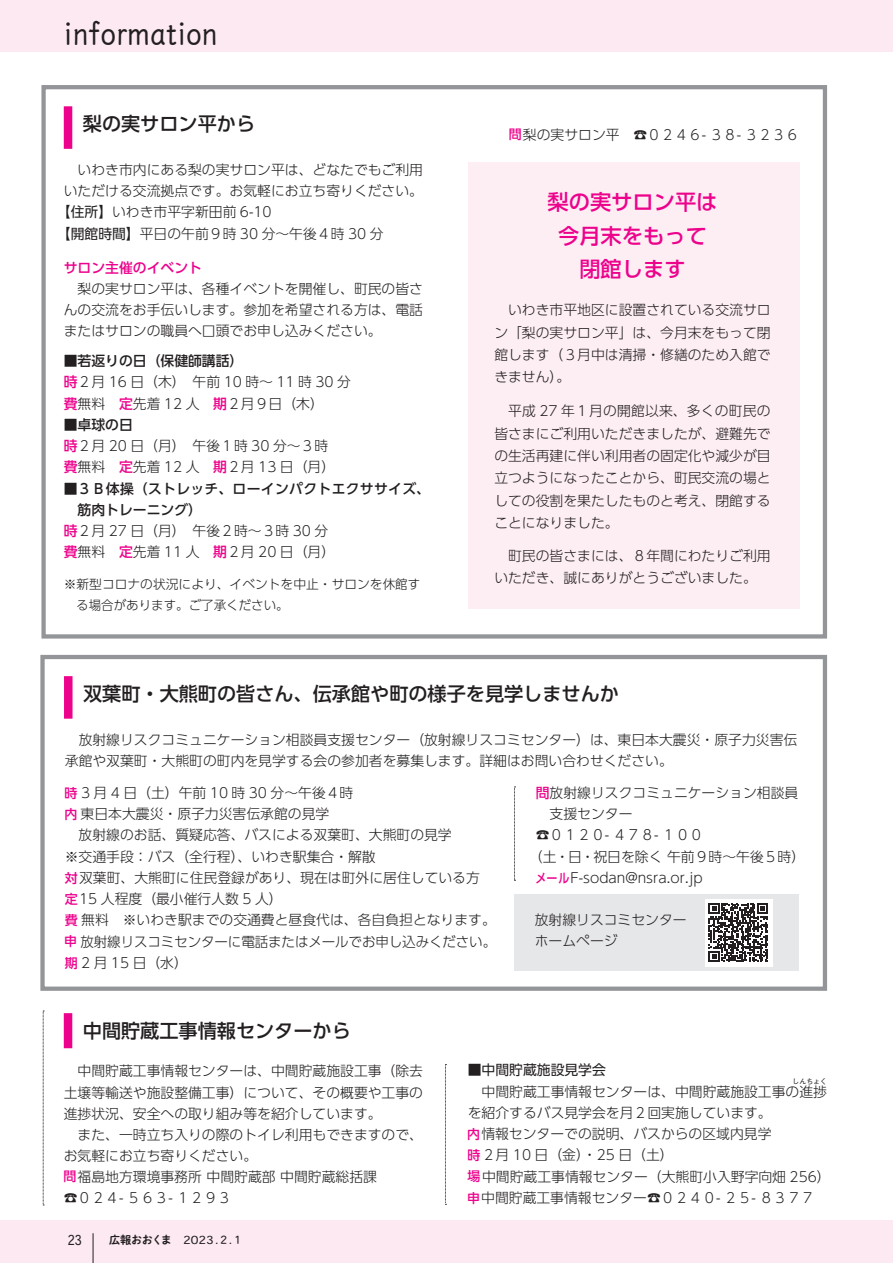
<style>
.page{position:relative;width:893px;height:1263px;background:#fff}
.page>*{position:absolute;margin:0;border:0;box-sizing:border-box;transform-origin:0 0}
.t1{font:31.95px "Talking Std";color:#231f20}
.t2{font:500 21.3px/33.5px "UD Shin Go Pro";color:#ed028c;text-align:center}
.t3{font:500 19.2px "UD Shin Go Pro";color:#231f20}
.t4{font:300 13.8px/21.3px "UD Shin Go Pro";color:#231f20}
.t5{font:500 13.8px "UD Shin Go Pro";letter-spacing:.025em;color:#231f20}
.t6{font:500 13.8px "UD Shin Go Pro";color:#ed028c}
.t7{font:13.8px "UD Shin Go Pro";color:#231f20}
.t8{font:500 13.8px "UD Shin Go Pro";color:#231f20}
.t9{font:13.8px "Heisei Maru Go Std W4";color:#231f20;scale:.8 1}
.t10{font:300 12.75px/21.3px "UD Shin Go Pro";color:#231f20}
.t11{font:11.1px "Heisei Maru Go Std W4";color:#231f20}
.t12{font:11.1px "P Shuei NM Go Std N B";letter-spacing:-.035em;color:#231f20}
.t13{font:300 6.9px "UD Shin Go Pro";color:#231f20}
.s1{font-weight:400}
.s2{font-weight:500}
.s3{font-weight:500;color:#ed028c}
.s4{font-weight:500;font-size:13.05px;color:#ed028c}
</style>
<div class="page">
<div style="left:0;top:0;width:893px;height:51px;background:#fce9f1"></div>
<div style="left:0;top:1220px;width:893px;height:43px;background:#fce9f1"></div>
<div style="left:64px;top:106px;width:8px;height:43px;background:#ed028c"></div>
<div style="left:40px;top:655px;width:787px;height:336px;border:4px solid #939598"></div>
<svg style="left:514px;top:787px;width:1px;height:94px"></svg>
<div style="left:64px;top:676px;width:9px;height:43px;background:#ed028c"></div>
<div style="left:514px;top:894px;width:285px;height:77px;background:#e6e7e9"></div>
<div style="left:705px;top:899px;width:67px;height:67px;background:#fff"></div>
<svg style="left:709px;top:903px;width:59px;height:59px"></svg>
<div style="left:41px;top:85px;width:786px;height:554px;border:4px solid #939598"></div>
<div style="left:468px;top:163px;width:331px;height:446px;background:#fdeef4"></div>
<div style="left:64px;top:1013px;width:8px;height:35px;background:#ed028c"></div>
<svg style="left:445px;top:1064px;width:1px;height:141px"></svg>
<svg style="left:43px;top:1011px;width:1px;height:195px"></svg>
<hr style="left:93px;top:1233px;width:1px;height:30px;background:#231f20">
<h1 class="t1" style="left:64px;top:9px;width:156px">information</h1>
<h3 class="t3" style="left:64px;top:108px;width:193px">　梨の実サロン平から</h3>
<p class="t4" style="left:64px;top:158px;width:361px">　いわき市内にある梨の実サロン平は、どなたでもご利用</p>
<p class="t4" style="left:64px;top:180px;width:361px">いただける交流拠点です。お気軽にお立ち寄りください。</p>
<p class="t4" style="left:57px;top:201px;width:216px"><span class="s1">【住所】</span>いわき市平字新田前 6-10</p>
<p class="t4" style="left:57px;top:222px;width:328px">【<span class="s1">開館時間】</span>平日の午前９時 30 分～午後４時 30 分</p>
<p class="t6" style="left:64px;top:256px;width:140px">サロン主催のイベント</p>
<p class="t4" style="left:64px;top:277px;width:361px;text-align:justify">　梨の実サロン平は、各種イベントを開催し、町民の皆さんの交流をお手伝いします。参加を希望される方は、電話またはサロンの職員へ口頭でお申し込みください。</p>
<p class="t4" style="left:64px;top:350px;width:289px"><span class="s2">■若返りの日（保健師講話(<br></span><span class="s3">時</span>２月 16 日（木）　午前 10 時～ 11 時 30 分<span class="s3">費</span>無料　<span class="s3">定</span>先着 12 人　<span class="s3">期</span>２月９日（木(</p>
<p class="t4" style="left:64px;top:413px;width:273px"><span class="s2">■卓球の日<br></span><span class="s3">時</span>２月 20 日（月）　午後１時 30 分～３時<span class="s3">費</span>無料　<span class="s3">定</span>先着 12 人　<span class="s3">期</span>２月 13 日（月(</p>
<p class="t5" style="left:64px;top:477px;width:368px">■３Ｂ体操（ストレッチ、ローインパクトエクササイズ、</p>
<p class="t8" style="left:78px;top:498px;width:126px">筋肉トレーニング(</p>
<p class="t4" style="left:64px;top:520px;width:266px"><span class="s3">時</span>２月 27 日（月）　午後２時～３時 30 分</p>
<p class="t4" style="left:64px;top:541px;width:273px"><span class="s3">費</span>無料　<span class="s3">定</span>先着 11 人　<span class="s3">期</span>２月 20 日（月(</p>
<p class="t10" style="left:64px;top:573px;width:358px">※新型コロナの状況により、イベントを中止・サロンを休館す　る場合があります。ご了承ください。</p>
<p class="t4" style="left:494px;top:123px;width:127px"><span class="s4">　問</span>梨の実サロン平</p>
<p class="t4" style="left:633px;top:123px;width:167px">☎０２４６- ３８- ３２３６</p>
<h2 class="t2" style="left:547px;top:185px;width:172px">梨の実サロン平は今月末をもって閉館します</h2>
<p class="t4" style="left:494px;top:298px;width:278px;line-height:22.4px;text-align:justify;text-indent:14px">いわき市平地区に設置されている交流サロン「梨の実サロン平」は、今月末をもって閉館します（３月中は清掃・修繕のため入館できません。(</p>
<p class="t4" style="left:494px;top:399px;width:278px;line-height:22.4px;text-align:justify;text-indent:14px">平成 27 年１月の開館以来、多くの町民の皆さまにご利用いただきましたが、避難先での生活再建に伴い利用者の固定化や減少が目立つようになったことから、町民交流の場としての役割を果たしたものと考え、閉館することになりました。</p>
<p class="t4" style="left:494px;top:544px;width:278px;line-height:22.4px;text-indent:14px">町民の皆さまには、８年間にわたりご利用いただき、誠にありがとうございました。</p>
<h3 class="t3" style="left:64px;top:678px;width:556px">　双葉町・大熊町の皆さん、伝承館や町の様子を見学しませんか</h3>
<p class="t4" style="left:65px;top:728px;width:734px;text-indent:14px">放射線リスクコミュニケーション相談員支援センター（放射線リスコミセンター）は、東日本大震災・原子力災害伝承館や双葉町・大熊町の町内を見学する会の参加者を募集します。詳細はお問い合わせください。</p>
<p class="t4" style="left:536px;top:781px;width:264px"><span class="s3">問</span>放射線リスクコミュニケーション相談員</p>
<p class="t4" style="left:536px;top:803px;width:98px">　支援センター</p>
<p class="t4" style="left:536px;top:824px;width:169px">☎０１２０- ４７８- １００</p>
<p class="t4" style="left:529px;top:845px;width:278px">（土・日・祝日を除く午前９時～午後５時(</p>
<p class="t4" style="left:535px;top:866px;width:169px"><span class="s4">メール</span>F-sodan@nsra.or.jp</p>
<p class="t4" style="left:535px;top:908px;width:154px">放射線リスコミセンターホームページ</p>
<p class="t4" style="left:64px;top:781px;width:433px"><span class="s4">時</span> 3 月 4 日（土）午前 10 時 30 分～午後４時<br><span class="s4">内</span>東日本大震災・原子力災害伝承館の見学<br>　放射線のお話、質疑応答、バスによる双葉町、大熊町の見学<br>※交通手段：バス（全行程）、いわき駅集合・解散<br><span class="s4">対</span>双葉町、大熊町に住民登録があり、現在は町外に居住している方<span class="s4">定</span>15 人程度（最小催行人数 5 人(<br><span class="s4">費</span>無料　※いわき駅までの交通費と昼食代は、各自負担となります。<span class="s4">申</span>放射線リスコミセンターに電話またはメールでお申し込みください。<span class="s4">期</span> 2 月 15 日（水(</p>
<h3 class="t3" style="left:64px;top:1015px;width:289px">　中間貯蔵工事情報センターから</h3>
<p class="t4" style="left:64px;top:1060px;width:361px">　中間貯蔵工事情報センターは、中間貯蔵施設工事（除去土壌等輸送や施設整備工事）について、その概要や工事の進捗状況、安全への取り組み等を紹介しています。<br>　また、一時立ち入りの際のトイレ利用もできますので、お気軽にお立ち寄りください。</p>
<p class="t7" style="left:468px;top:1059px;width:140px">■中間貯蔵施設見学会</p>
<p class="t13" style="left:792px;top:1075px;width:36px">しんちょく</p>
<p class="t4" style="left:467px;top:1101px;width:365px">を紹介するバス見学会を月２回実施しています。<br><span class="s4">内</span>情報センターでの説明、バスからの区域内見学<br><span class="s4">時</span>２月 10 日（金）・25 日（土(<br><span class="s4">場</span>中間貯蔵工事情報センター（大熊町小入野字向畑 256(<span class="s4">申</span>中間貯蔵工事情報センター☎０２４０- ２５- ８３７７</p>
<p class="t4" style="left:468px;top:1080px;width:361px">　中間貯蔵工事情報センターは、中間貯蔵施設工事の進捗</p>
<p class="t4" style="left:63px;top:1165px;width:315px"><span class="s4">問</span>福島地方環境事務所中間貯蔵部中間貯蔵総括課☎０２４- ５６３- １２９３</p>
<p class="t9" style="left:67px;top:1231px;width:20px">23</p>
<p class="t12" style="left:109px;top:1232px;width:64px">広報おおくま</p>
<p class="t11" style="left:183px;top:1233px;width:62px">2023.２.１</p>
</div>
